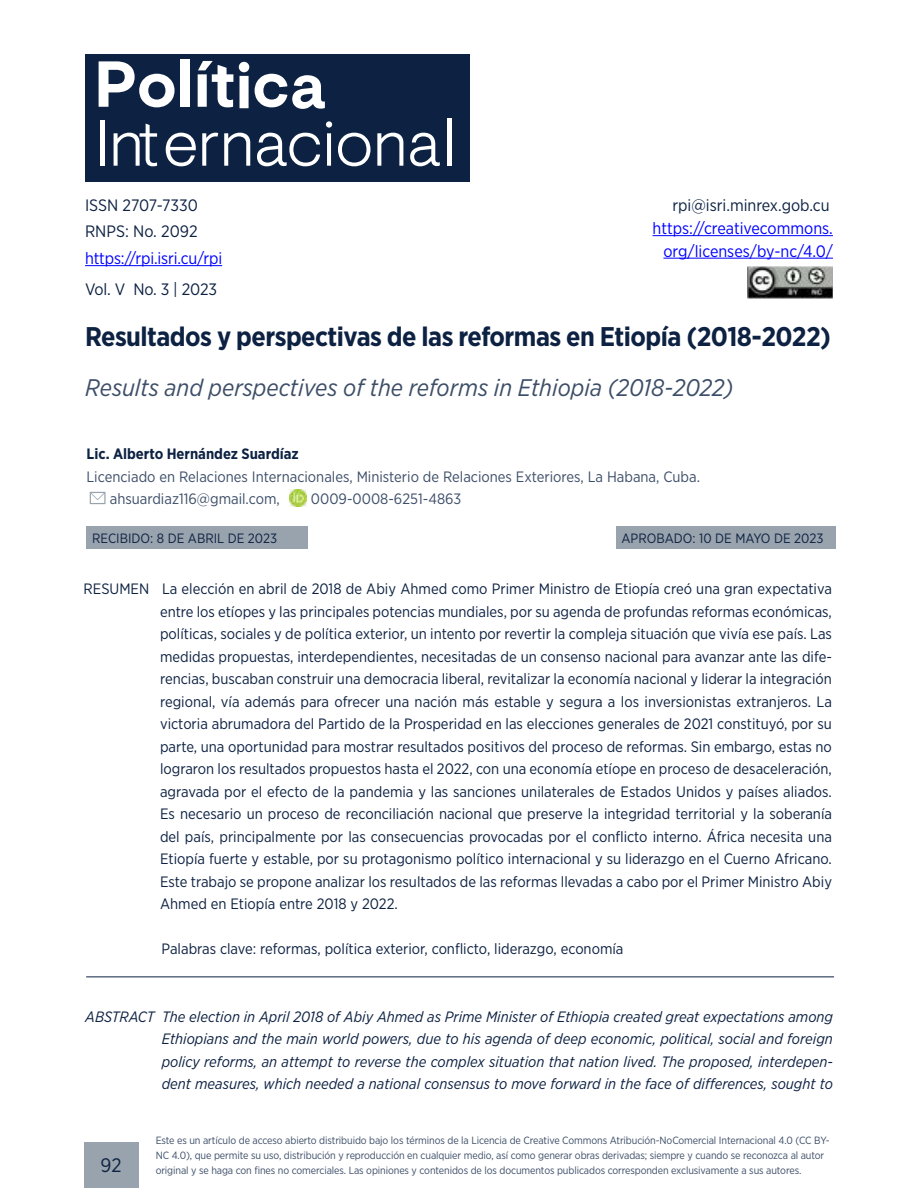
<style>
.page{position:relative;width:918px;height:1188px;background:#fff}
.page>*{position:absolute;margin:0;border:0;box-sizing:border-box;transform-origin:0 0}
.t1{font:700 27px "Gotham Narrow";letter-spacing:-.02em;color:#0d2142}
.t2{font:italic 24px "Gotham Narrow";color:#3d4e68}
.t3{font:19.5px "Gotham Narrow";color:#0d2142}
.t4{font:16.5px/22.5px "Gotham Narrow";color:#00f;text-align:right}
.t5{font:16.5px/25.5px "Gotham Narrow";color:#0d2142}
.t6{font:15px/22.5px "Gotham Narrow";color:#0d2142;text-align:justify}
.t7{font:italic 15px/22.5px "Gotham Narrow";color:#0d2142;text-align:justify}
.t8{font:15px/22.5px "Gotham Narrow";color:#3d4e68}
.t9{font:700 15px "Gotham Narrow";color:#0d2142}
.t10{font:13.5px "Gotham Narrow";color:#0d2142}
.t11{font:10.5px/15px "Gotham Narrow";letter-spacing:-.01em;color:#3d4e68}
</style>
<div class="page">
<div style="left:85px;top:54px;width:385px;height:128px;background:#0d2142"></div>
<svg style="left:99px;top:61px;width:76px;height:46px"></svg>
<div style="left:181px;top:59px;width:9px;height:48px;background:#fff"></div>
<svg style="left:198px;top:61px;width:35px;height:46px"></svg>
<svg style="left:239px;top:62px;width:10px;height:46px"></svg>
<svg style="left:255px;top:74px;width:70px;height:35px"></svg>
<div style="left:100px;top:120px;width:5px;height:46px;background:#fff"></div>
<svg style="left:114px;top:124px;width:43px;height:42px"></svg>
<svg style="left:166px;top:133px;width:30px;height:33px"></svg>
<svg style="left:202px;top:133px;width:16px;height:33px"></svg>
<svg style="left:224px;top:133px;width:26px;height:33px"></svg>
<svg style="left:257px;top:133px;width:63px;height:33px"></svg>
<svg style="left:326px;top:121px;width:6px;height:45px"></svg>
<svg style="left:338px;top:133px;width:33px;height:33px"></svg>
<svg style="left:377px;top:133px;width:26px;height:33px"></svg>
<svg style="left:410px;top:133px;width:30px;height:33px"></svg>
<hr style="left:448px;top:118px;width:4px;height:48px;background:#fff">
<hr style="left:85px;top:265px;width:137px;height:1px;background:#00f">
<hr style="left:653px;top:235px;width:180px;height:1px;background:#00f">
<hr style="left:663px;top:258px;width:170px;height:1px;background:#00f">
<img style="left:747px;top:267px;width:86px;height:32px">
<svg style="left:90px;top:492px;width:16px;height:12px"></svg>
<img style="left:290px;top:490px;width:17px;height:17px">
<div style="left:86px;top:527px;width:222px;height:22px;background:#99a3ad"></div>
<div style="left:616px;top:527px;width:220px;height:22px;background:#99a3ad"></div>
<hr style="left:86px;top:976px;width:748px;height:1px;background:#0d2142">
<div style="left:84px;top:1143px;width:54px;height:45px;background:#99a3ad"></div>
<p class="t5" style="left:85px;top:193px;width:114px">ISSN 2707-7330<br>RNPS: No. 2092</p>
<p class="t4" style="left:85px;top:247px;width:139px">https://rpi.isri.cu/rpi</p>
<p class="t5" style="left:85px;top:277px;width:134px">Vol. V No. 3 | 2023</p>
<p class="t5" style="left:672px;top:193px;width:159px">rpi@isri.minrex.gob.cu</p>
<p class="t4" style="left:653px;top:217px;width:182px">https://creativecommons. org/licenses/by-nc/4.0/</p>
<h1 class="t1" style="left:85px;top:319px;width:748px">Resultados y perspectivas de las reformas en Etiopía (2018-2022)</h1>
<h2 class="t2" style="left:85px;top:372px;width:650px">Results and perspectives of the reforms in Ethiopia (2018-2022)</h2>
<p class="t9" style="left:87px;top:444px;width:214px">Lic. Alberto Hernández Suardíaz</p>
<p class="t8" style="left:110px;top:465px;width:592px;text-indent:-23px">Licenciado en Relaciones Internacionales, Ministerio de Relaciones Exteriores, La Habana, Cuba. ahsuardiaz116@gmail.com,</p>
<p class="t8" style="left:311px;top:487px;width:152px">0009-0008-6251-4863</p>
<p class="t10" style="left:92px;top:530px;width:187px">RECIBIDO: 8 DE ABRIL DE 2023</p>
<p class="t10" style="left:621px;top:530px;width:204px">APROBADO: 10 DE MAYO DE 2023</p>
<p class="t6" style="left:160px;top:577px;width:673px;text-indent:-77px">RESUMEN La elección en abril de 2018 de Abiy Ahmed como Primer Ministro de Etiopía creó una gran expectativa entre los etíopes y las principales potencias mundiales, por su agenda de profundas reformas económicas, políticas, sociales y de política exterior, un intento por revertir la compleja situación que vivía ese país. Las medidas propuestas, interdependientes, necesitadas de un consenso nacional para avanzar ante las dife&shy;rencias, buscaban construir una democracia liberal, revitalizar la economía nacional y liderar la integración regional, vía además para ofrecer una nación más estable y segura a los inversionistas extranjeros. La victoria abrumadora del Partido de la Prosperidad en las elecciones generales de 2021 constituyó, por su parte, una oportunidad para mostrar resultados positivos del proceso de reformas. Sin embargo, estas no lograron los resultados propuestos hasta el 2022, con una economía etíope en proceso de desaceleración, agravada por el efecto de la pandemia y las sanciones unilaterales de Estados Unidos y países aliados.<br>Es necesario un proceso de reconciliación nacional que preserve la integridad territorial y la soberanía del país, principalmente por las consecuencias provocadas por el conflicto interno. África necesita una Etiopía fuerte y estable, por su protagonismo político internacional y su liderazgo en el Cuerno Africano.<br>Este trabajo se propone analizar los resultados de las reformas llevadas a cabo por el Primer Ministro Abiy Ahmed en Etiopía entre 2018 y 2022.</p>
<p class="t6" style="left:162px;top:937px;width:463px">Palabras clave: reformas, política exterior, conflicto, liderazgo, economía</p>
<p class="t7" style="left:162px;top:1005px;width:673px;text-indent:-77px">ABSTRACT The election in April 2018 of Abiy Ahmed as Prime Minister of Ethiopia created great expectations among Ethiopians and the main world powers, due to his agenda of deep economic, political, social and foreign policy reforms, an attempt to reverse the complex situation that nation lived. The proposed, interdepen&shy;dent measures, which needed a national consensus to move forward in the face of differences, sought to</p>
<h3 class="t3" style="left:101px;top:1153px;width:22px">92</h3>
<p class="t11" style="left:156px;top:1133px;width:676px">Este es un artículo de acceso abierto distribuido bajo los términos de la Licencia de Creative Commons Atribución-NoComercial Internacional 4.0 (CC BY-<br>NC 4.0), que permite su uso, distribución y reproducción en cualquier medio, así como generar obras derivadas; siempre y cuando se reconozca al autor original y se haga con fines no comerciales. Las opiniones y contenidos de los documentos publicados corresponden exclusivamente a sus autores.</p>
</div>
